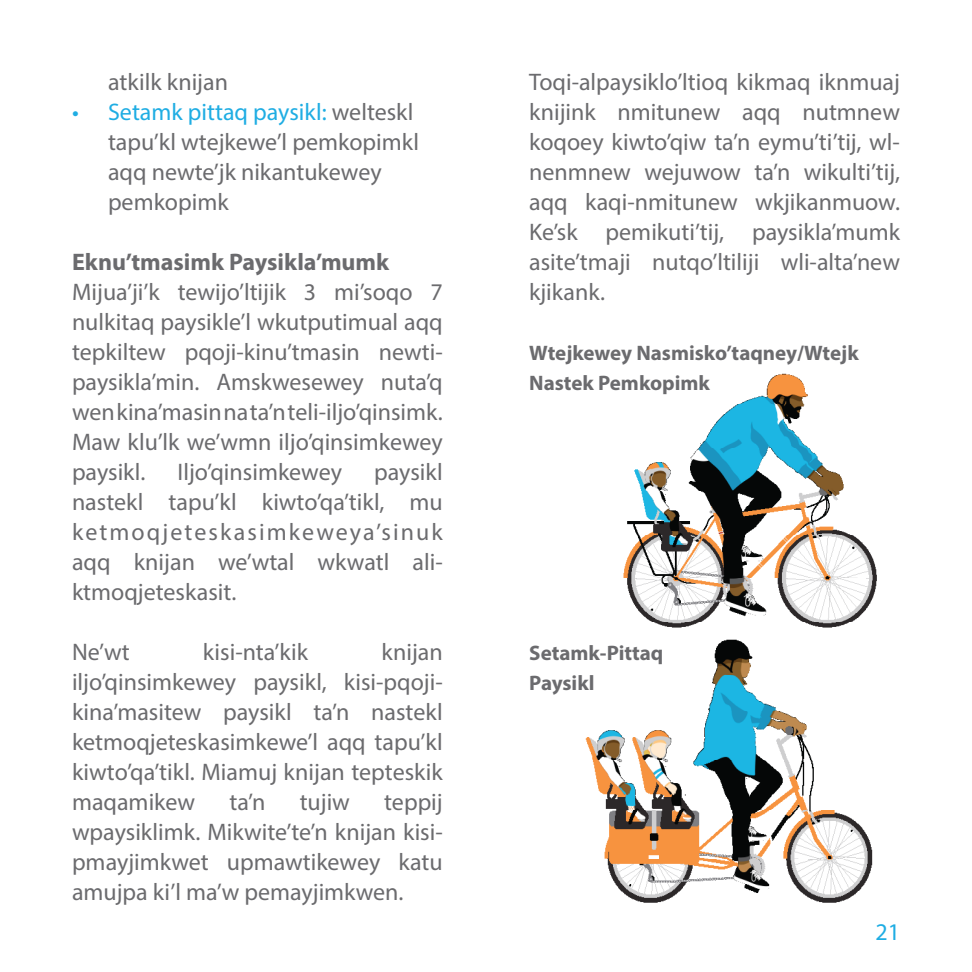
<style>
.page{position:relative;width:972px;height:972px;background:#fff}
.page>*{position:absolute;margin:0;border:0;box-sizing:border-box;transform-origin:0 0}
.t1{font:24px/30px "Myriad Pro";color:#6b6b6e;text-align:justify}
.t2{font:700 24px "Myriad Pro";color:#6b6b6e}
.t3{font:24px "Myriad Pro";color:#1fade3}
.t4{font:700 21px/30px "Myriad Pro";color:#6b6b6e}
.s1{color:#1fade3}
</style>
<div class="page">
<img style="left:623px;top:373px;width:254px;height:255px">
<img style="left:585px;top:639px;width:288px;height:264px">
<p class="t1" style="left:108px;top:67px;width:122px">atkilk knijan</p>
<p class="t1" style="left:108px;top:97px;width:313px;text-align:left;text-indent:-36px"><span class="s1">• Setamk pittaq paysikl:</span> welteskl tapu’kl wtejkewe’l pemkopimkl aqq newte’jk nikantukewey pemkopimk</p>
<p class="t2" style="left:72px;top:246px;width:319px">Eknu’tmasimk Paysikla’mumk</p>
<p class="t1" style="left:72px;top:277px;width:372px">Mijua’ji’k tewijo’ltijik 3 mi’soqo 7 nulkitaq paysikle’l wkutputimual aqq tepkiltew pqoji-kinu’tmasin newti&shy;paysikla’min. Amskwesewey nuta’q wen kina’masin na ta’n teli-iljo’qinsimk.<br>Maw klu’lk we’wmn iljo’qinsimkewey paysikl.</p>
<p class="t1" style="left:72px;top:457px;width:372px;text-indent:302px">paysikl nastekl tapu’kl kiwto’qa’tikl, mu ketmoqjeteskasimkeweya’sinuk aqq knijan we’wtal wkwatl ali&shy;ktmoqjeteskasit.</p>
<p class="t1" style="left:72px;top:637px;width:59px">Ne’wt</p>
<p class="t1" style="left:203px;top:637px;width:107px">kisi-nta’kik</p>
<p class="t1" style="left:177px;top:457px;width:166px">Iljo’qinsimkewey</p>
<p class="t1" style="left:72px;top:637px;width:372px;text-indent:309px">knijan iljo’qinsimkewey paysikl, kisi-pqoji&shy;kina’masitew paysikl ta’n nastekl ketmoqjeteskasimkewe’l aqq tapu’kl kiwto’qa’tikl. Miamuj knijan tepteskik maqamikew</p>
<p class="t1" style="left:229px;top:787px;width:38px">ta’n</p>
<p class="t1" style="left:300px;top:787px;width:52px">tujiw</p>
<p class="t1" style="left:72px;top:787px;width:372px;text-indent:312px">teppij wpaysiklimk. Mikwite’te’n knijan kisi&shy;pmayjimkwet upmawtikewey katu amujpa ki’l ma’w pemayjimkwen.</p>
<p class="t1" style="left:529px;top:67px;width:372px">Toqi-alpaysiklo’ltioq kikmaq iknmuaj knijink nmitunew aqq nutmnew koqoey kiwto’qiw ta’n eymu’ti’tij, wl&shy;nenmnew wejuwow ta’n wikulti’tij, aqq kaqi-nmitunew wkjikanmuow.<br>Ke’sk pemikuti’tij, paysikla’mumk asite’tmaji nutqo’ltiliji wli-alta’new kjikank.</p>
<p class="t4" style="left:529px;top:337px;width:331px">Wtejkewey Nasmisko’taqney/Wtejk<br>Nastek Pemkopimk</p>
<p class="t4" style="left:529px;top:637px;width:136px">Setamk-Pittaq</p>
<p class="t4" style="left:529px;top:667px;width:67px">Paysikl</p>
<p class="t3" style="left:875px;top:917px;width:26px">21</p>
</div>
